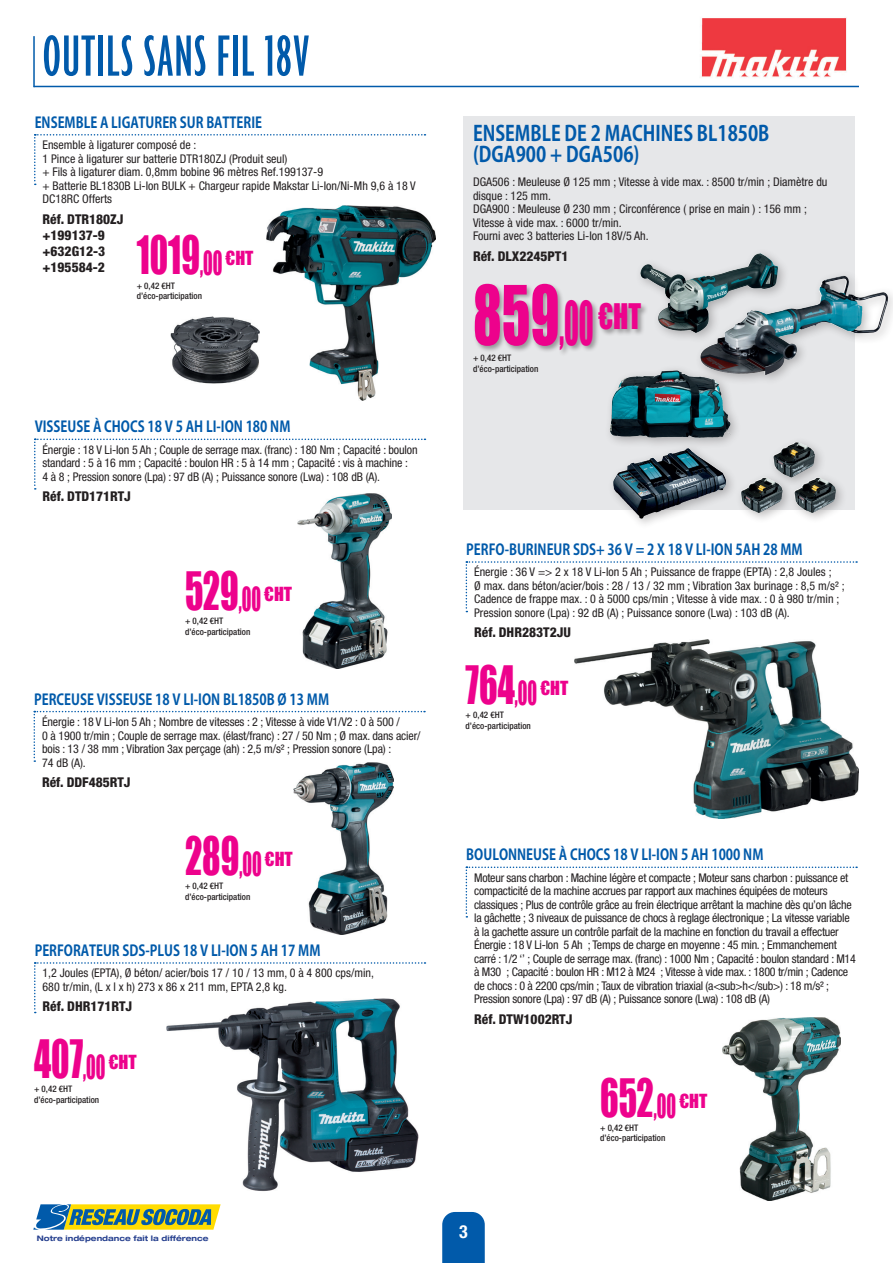
<style>
.page{position:relative;width:893px;height:1263px;background:#fff}
.page>*{position:absolute;margin:0;border:0;box-sizing:border-box;transform-origin:0 0}
.PRIX_MEA{font:75.6px "Impact";color:#ed028c;scale:.71 1}
.NOM_PAGE{font:500 ultra-condensed 63px "Agenda";letter-spacing:.02em;color:#015aaa}
.PRIX{font:48.6px "Impact";color:#ed028c;scale:.71 1}
.TITRE_PRODUIT_MEA{font:700 21px/21px "Koz Go Pr 6 N";color:#015aaa;scale:.85 1}
.t1{font:700 condensed 18px "Helvetica Neue LT Std";color:#fff}
.TITRE_PRODUIT{font:700 15px "Koz Go Pr 6 N";color:#015aaa;scale:.85 1}
.REFERENCE{font:800 condensed 13.5px/16.2px "Helvetica Neue";color:#231f20}
.DESCRIPTIF{font:condensed 12px/13.5px "Helvetica Neue LT Std";letter-spacing:-.01em;color:#231f20}
.ECO_PARTICIPATION{font:500 condensed 9px/10.5px "Helvetica Neue LT Std";color:#231f20}
.t2{font:700 expanded 7.65px "Helvetica Neue LT Std";color:#253f8e}
.s1{font-size:30.6px}
.s2{font-size:55.5px}
</style>
<div class="page">
<svg style="left:442px;top:1212px;width:43px;height:51px;background:#0b61ad"></svg>
<svg style="left:33px;top:1204px;width:188px;height:26px;background:#8fa662"></svg>
<hr style="left:34px;top:86px;width:825px;height:1px;background:#015aaa">
<hr style="left:33px;top:36px;width:2px;height:51px;background:#015aaa">
<img style="left:171px;top:316px;width:88px;height:68px">
<img style="left:266px;top:206px;width:170px;height:195px">
<img style="left:297px;top:494px;width:95px;height:174px">
<img style="left:574px;top:639px;width:284px;height:179px">
<img style="left:293px;top:762px;width:101px;height:172px">
<img style="left:723px;top:1017px;width:117px;height:183px">
<img style="left:166px;top:1013px;width:253px;height:178px">
<img style="left:701px;top:17px;width:146px;height:61px">
<svg style="left:34px;top:134px;width:391px;height:51px"></svg>
<svg style="left:34px;top:439px;width:391px;height:51px"></svg>
<svg style="left:466px;top:561px;width:391px;height:51px"></svg>
<svg style="left:34px;top:711px;width:391px;height:51px"></svg>
<div style="left:463px;top:116px;width:392px;height:393px;background:#e6e7e9"></div>
<div style="left:604px;top:248px;width:289px;height:282px;background:#231f20;opacity:.3"></div>
<img style="left:663px;top:253px;width:96px;height:28px">
<div style="left:473px;top:282px;width:176px;height:75px;background:#231f20;opacity:.4"></div>
<svg style="left:466px;top:866px;width:391px;height:51px"></svg>
<svg style="left:34px;top:962px;width:391px;height:51px"></svg>
<p class="NOM_PAGE" style="left:43px;top:23px;width:268px">OUTILS SANS FIL 18V</p>
<p class="TITRE_PRODUIT" style="left:35px;top:114px;width:269px">ENSEMBLE A LIGATURER SUR BATTERIE</p>
<p class="DESCRIPTIF" style="left:43px;top:138px;width:156px">Ensemble à ligaturer composé de :</p>
<p class="DESCRIPTIF" style="left:43px;top:152px;width:246px">1 Pince à ligaturer sur batterie DTR180ZJ (Produit seul)</p>
<p class="DESCRIPTIF" style="left:43px;top:165px;width:282px">+ Fils à ligaturer diam. 0,8mm bobine 96 mètres Ref.199137-9</p>
<p class="DESCRIPTIF" style="left:43px;top:179px;width:375px">+ Batterie BL1830B Li-Ion BULK + Chargeur rapide Makstar Li-Ion/Ni-Mh 9,6 à 18 V<br>DC18RC Offerts</p>
<p class="REFERENCE" style="left:43px;top:211px;width:83px">Réf. DTR180ZJ +199137-9 +632G12-3 +195584-2</p>
<p class="PRIX" style="left:137px;top:217px;width:166px">1019<span class="s1">,00</span> <sup>€HT</sup></p>
<p class="ECO_PARTICIPATION" style="left:137px;top:280px;width:67px">+ 0,42 €HT d’éco-participation</p>
<p class="TITRE_PRODUIT" style="left:35px;top:418px;width:302px">VISSEUSE À CHOCS 18 V 5 AH LI-ION 180 NM</p>
<p class="DESCRIPTIF" style="left:43px;top:443px;width:377px">Énergie : 18 V Li-Ion 5 Ah ; Couple de serrage max. (franc) : 180 Nm ; Capacité : boulon standard : 5 à 16 mm ; Capacité : boulon HR : 5 à 14 mm ; Capacité : vis à machine :<br>4 à 8 ; Pression sonore (Lpa) : 97 dB (A) ; Puissance sonore (Lwa) : 108 dB (A).</p>
<p class="REFERENCE" style="left:43px;top:488px;width:90px">Réf. DTD171RTJ</p>
<p class="PRIX" style="left:185px;top:553px;width:152px">529<span class="s1">,00</span> <sup>€HT</sup></p>
<p class="ECO_PARTICIPATION" style="left:185px;top:616px;width:67px">+ 0,42 €HT d’éco-participation</p>
<p class="TITRE_PRODUIT" style="left:34px;top:691px;width:348px">PERCEUSE VISSEUSE 18 V LI-ION BL1850B Ø 13 MM</p>
<p class="DESCRIPTIF" style="left:42px;top:715px;width:380px">Énergie : 18 V Li-Ion 5 Ah ; Nombre de vitesses : 2 ; Vitesse à vide V1/V2 : 0 à 500 /<br>0 à 1900 tr/min ; Couple de serrage max. (élast/franc) : 27 / 50 Nm ; Ø max. dans acier/ bois : 13 / 38 mm ; Vibration 3ax perçage (ah) : 2,5 m/s² ; Pression sonore (Lpa) :<br>74 dB (A).</p>
<p class="REFERENCE" style="left:42px;top:774px;width:90px">Réf. DDF485RTJ</p>
<p class="PRIX" style="left:185px;top:818px;width:153px">289<span class="s1">,00</span> <sup>€HT</sup></p>
<p class="ECO_PARTICIPATION" style="left:185px;top:880px;width:67px">+ 0,42 €HT d’éco-participation</p>
<p class="TITRE_PRODUIT" style="left:35px;top:942px;width:338px">PERFORATEUR SDS-PLUS 18 V LI-ION 5 AH 17 MM</p>
<p class="DESCRIPTIF" style="left:43px;top:966px;width:333px">1,2 Joules (EPTA), Ø béton/ acier/bois 17 / 10 / 13 mm, 0 à 4 800 cps/min,<br>680 tr/min, (L x l x h) 273 x 86 x 211 mm, EPTA 2,8 kg.</p>
<p class="REFERENCE" style="left:43px;top:998px;width:91px">Réf. DHR171RTJ</p>
<p class="PRIX" style="left:34px;top:1021px;width:146px">407<span class="s1">,00</span> <sup>€HT</sup></p>
<p class="ECO_PARTICIPATION" style="left:34px;top:1083px;width:67px">+ 0,42 €HT d’éco-participation</p>
<p class="t2" style="left:37px;top:1233px;width:173px">Notre indépendance fait la différence</p>
<p class="TITRE_PRODUIT_MEA" style="left:473px;top:123px;width:350px">ENSEMBLE DE 2 MACHINES BL1850B (DGA900 + DGA506)</p>
<p class="DESCRIPTIF" style="left:473px;top:175px;width:356px">DGA506 : Meuleuse Ø 125 mm ; Vitesse à vide max. : 8500 tr/min ; Diamètre du disque : 125 mm.</p>
<p class="DESCRIPTIF" style="left:473px;top:202px;width:335px">DGA900 : Meuleuse Ø 230 mm ; Circonférence ( prise en main ) : 156 mm ;<br>Vitesse à vide max. : 6000 tr/min.</p>
<p class="DESCRIPTIF" style="left:473px;top:229px;width:177px">Fourni avec 3 batteries Li-Ion 18V/5 Ah.</p>
<p class="REFERENCE" style="left:473px;top:248px;width:97px">Réf. DLX2245PT1</p>
<p class="PRIX_MEA" style="left:473px;top:256px;width:238px">859<span class="s2">,00</span> <sup>€HT</sup></p>
<p class="ECO_PARTICIPATION" style="left:473px;top:353px;width:67px">+ 0,42 €HT d’éco-participation</p>
<p class="TITRE_PRODUIT" style="left:466px;top:541px;width:397px">PERFO-BURINEUR SDS+ 36 V = 2 X 18 V LI-ION 5AH 28 MM</p>
<p class="DESCRIPTIF" style="left:474px;top:565px;width:372px">Énergie : 36 V =&gt; 2 x 18 V Li-Ion 5 Ah ; Puissance de frappe (EPTA) : 2,8 Joules ;<br>Ø max. dans béton/acier/bois : 28 / 13 / 32 mm ; Vibration 3ax burinage : 8,5 m/s² ; Cadence de frappe max. : 0 à 5000 cps/min ; Vitesse à vide max. : 0 à 980 tr/min ; Pression sonore (Lpa) : 92 dB (A) ; Puissance sonore (Lwa) : 103 dB (A).</p>
<p class="REFERENCE" style="left:474px;top:624px;width:98px">Réf. DHR283T2JU</p>
<p class="PRIX" style="left:466px;top:647px;width:146px">764<span class="s1">,00</span> <sup>€HT</sup></p>
<p class="ECO_PARTICIPATION" style="left:466px;top:709px;width:67px">+ 0,42 €HT d’éco-participation</p>
<p class="TITRE_PRODUIT" style="left:466px;top:846px;width:351px">BOULONNEUSE À CHOCS 18 V LI-ION 5 AH 1000 NM</p>
<p class="DESCRIPTIF" style="left:474px;top:871px;width:383px">Moteur sans charbon : Machine légère et compacte ; Moteur sans charbon : puissance et compacticité de la machine accrues par rapport aux machines équipées de moteurs classiques ; Plus de contrôle grâce au frein électrique arrêtant la machine dès qu’on lâche la gâchette ; 3 niveaux de puissance de chocs à reglage électronique ; La vitesse variable à la gachette assure un contrôle parfait de la machine en fonction du travail a effectuer Énergie : 18 V Li-Ion 5 Ah ; Temps de charge en moyenne : 45 min. ; Emmanchement carré : 1/2 ‘’ ; Couple de serrage max. (franc) : 1000 Nm ; Capacité : boulon standard : M14 à M30 ; Capacité : boulon HR : M12 à M24 ; Vitesse à vide max. : 1800 tr/min ; Cadence de chocs : 0 à 2200 cps/min ; Taux de vibration triaxial (a&lt;sub&gt;h&lt;/sub&gt;) : 18 m/s² ; Pression sonore (Lpa) : 97 dB (A) ; Puissance sonore (Lwa) : 108 dB (A)</p>
<p class="REFERENCE" style="left:474px;top:1010px;width:100px">Réf. DTW1002RTJ</p>
<p class="PRIX" style="left:600px;top:1060px;width:152px">652<span class="s1">,00</span> <sup>€HT</sup></p>
<h3 class="t1" style="left:459px;top:1220px;width:10px">3</h3>
<p class="ECO_PARTICIPATION" style="left:600px;top:1122px;width:67px">+ 0,42 €HT d’éco-participation</p>
</div>
